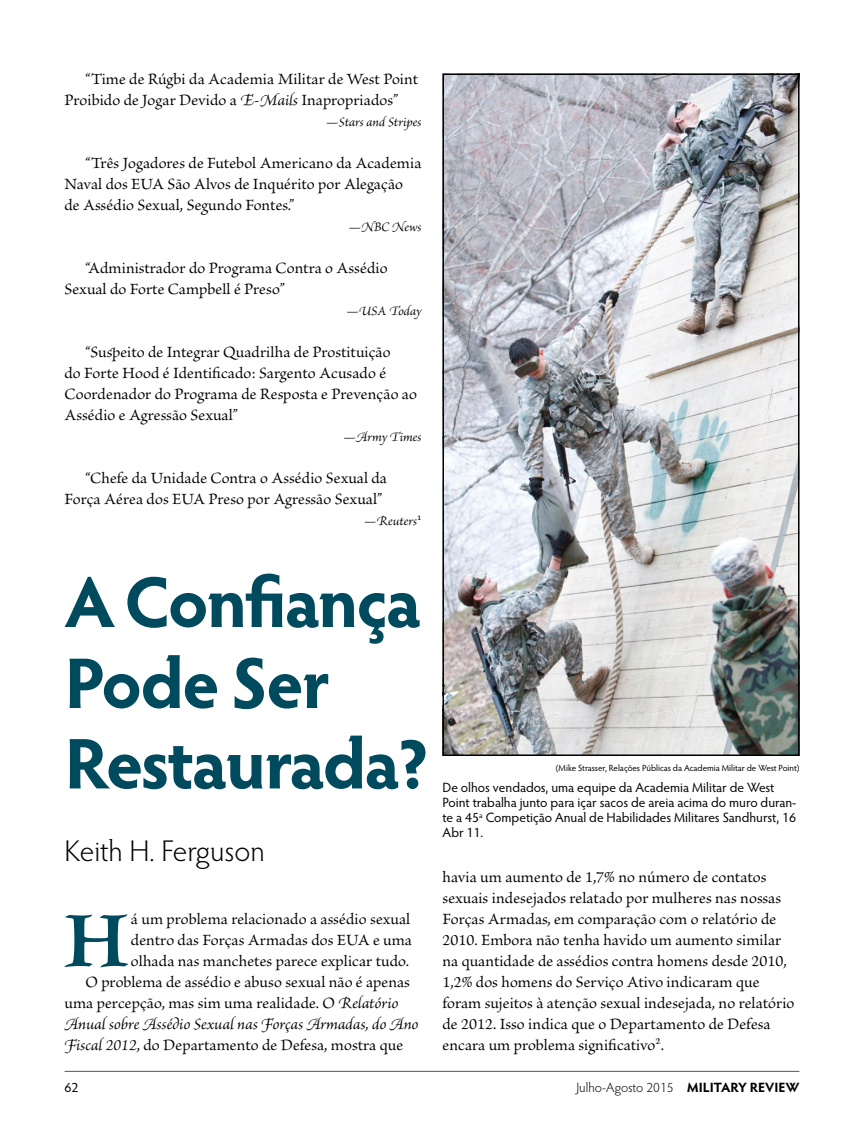
<style>
.page{position:relative;width:864px;height:1134px;background:#fff}
.page>*{position:absolute;margin:0;border:0;box-sizing:border-box;transform-origin:0 0}
.t1{font:87.3px "Brioso Pro Bold Disp";color:#004a5d}
.t2{font:700 72px/81px "Hypatia Sans Pro";letter-spacing:-.03em;color:#004a5d}
.t3{font:300 30px "Hypatia Sans Pro";letter-spacing:-.005em;color:#000}
.t4{font:16.5px/21px "Brioso Pro";letter-spacing:.005em;color:#000}
.t5{font:italic 16.5px "Brioso Pro";color:#000}
.t6{font:13.5px/15px "Hypatia Sans Pro";color:#000}
.t7{font:italic 13.5px "Brioso Pro";color:#000}
.t8{font:300 13.5px "Hypatia Sans Pro";color:#000}
.t9{font:9px "Hypatia Sans Pro";letter-spacing:-.005em;color:#000}
.s1{font-style:italic}
.s2{font-style:normal}
.s3{font-weight:700}
</style>
<div class="page">
<hr style="left:65px;top:1071px;width:734px;height:1px;background:#58595b">
<img style="left:445px;top:77px;width:352px;height:676px">
<div style="left:442px;top:74px;width:358px;height:682px;border:2px solid #000"></div>
<p class="t4" style="left:64px;top:69px;width:355px;text-indent:21px">“Time de Rúgbi da Academia Militar de West Point<br>Proibido de Jogar Devido a <span class="s1">E-Mails</span> Inapropriados”</p>
<p class="t7" style="left:326px;top:113px;width:97px"><span class="s2">—</span>Stars and Stripes</p>
<p class="t4" style="left:64px;top:153px;width:358px;text-indent:21px">“Três Jogadores de Futebol Americano da Academia<br>Naval dos EUA São Alvos de Inquérito por Alegação de Assédio Sexual, Segundo Fontes.”</p>
<p class="t7" style="left:349px;top:218px;width:74px"><span class="s2">—</span>NBC News</p>
<p class="t4" style="left:64px;top:258px;width:325px;text-indent:21px">“Administrador do Programa Contra o Assédio<br>Sexual do Forte Campbell é Preso”</p>
<p class="t7" style="left:347px;top:302px;width:76px"><span class="s2">—</span>USA Today</p>
<p class="t4" style="left:64px;top:342px;width:354px;text-indent:21px">“Suspeito de Integrar Quadrilha de Prostituição<br>do Forte Hood é Identificado: Sargento Acusado é Coordenador do Programa de Resposta e Prevenção ao Assédio e Agressão Sexual”</p>
<p class="t7" style="left:344px;top:428px;width:79px"><span class="s2">—</span>Army Times</p>
<p class="t4" style="left:64px;top:468px;width:324px;text-align:right">“Chefe da Unidade Contra o Assédio Sexual da<br>Força Aérea dos EUA Preso por Agressão Sexual”</p>
<p class="t7" style="left:364px;top:512px;width:59px"><span class="s2">—</span>Reuters<span class="s2">1</span></p>
<h2 class="t2" style="left:64px;top:558px;width:358px">A Confiança<br>Pode Ser</h2>
<h2 class="t2" style="left:64px;top:720px;width:367px">Restaurada?</h2>
<h3 class="t3" style="left:64px;top:831px;width:202px">Keith H. Ferguson</h3>
<h1 class="t1" style="left:63px;top:895px;width:67px">H</h1>
<p class="t4" style="left:131px;top:909px;width:281px">á um problema relacionado a assédio sexual</p>
<p class="t4" style="left:131px;top:930px;width:283px">dentro das Forças Armadas dos EUA e uma</p>
<p class="t4" style="left:131px;top:951px;width:280px">olhada nas manchetes parece explicar tudo.</p>
<p class="t4" style="left:85px;top:972px;width:326px">O problema de assédio e abuso sexual não é apenas</p>
<p class="t4" style="left:64px;top:993px;width:336px">uma percepção, mas sim uma realidade. O <span class="s1">Relatório</span></p>
<p class="t5" style="left:64px;top:1014px;width:356px">Anual sobre Assédio Sexual nas Forças Armadas, do Ano</p>
<p class="t4" style="left:64px;top:1035px;width:340px"><span class="s1">Fiscal 2012</span>, do Departamento de Defesa, mostra que</p>
<p class="t9" style="left:556px;top:762px;width:245px">(Mike Strasser, Relações Públicas da Academia Militar de West Point)</p>
<p class="t6" style="left:442px;top:779px;width:355px">De olhos vendados, uma equipe da Academia Militar de West Point trabalha junto para içar sacos de areia acima do muro duran&shy;te a 45<sup>a</sup> Competição Anual de Habilidades Militares Sandhurst, 16<br>Abr 11.</p>
<p class="t4" style="left:442px;top:867px;width:353px">havia um aumento de 1,7% no número de contatos sexuais indesejados relatado por mulheres nas nossas Forças Armadas, em comparação com o relatório de 2010. Embora não tenha havido um aumento similar na quantidade de assédios contra homens desde 2010, 1,2% dos homens do Serviço Ativo indicaram que foram sujeitos à atenção sexual indesejada, no relatório de 2012. Isso indica que o Departamento de Defesa encara um problema significativo2.</p>
<p class="t6" style="left:64px;top:1079px;width:15px">62</p>
<p class="t8" style="left:576px;top:1079px;width:225px">Julho-Agosto 2015 <span class="s3">MILITARY REVIEW</span></p>
</div>
